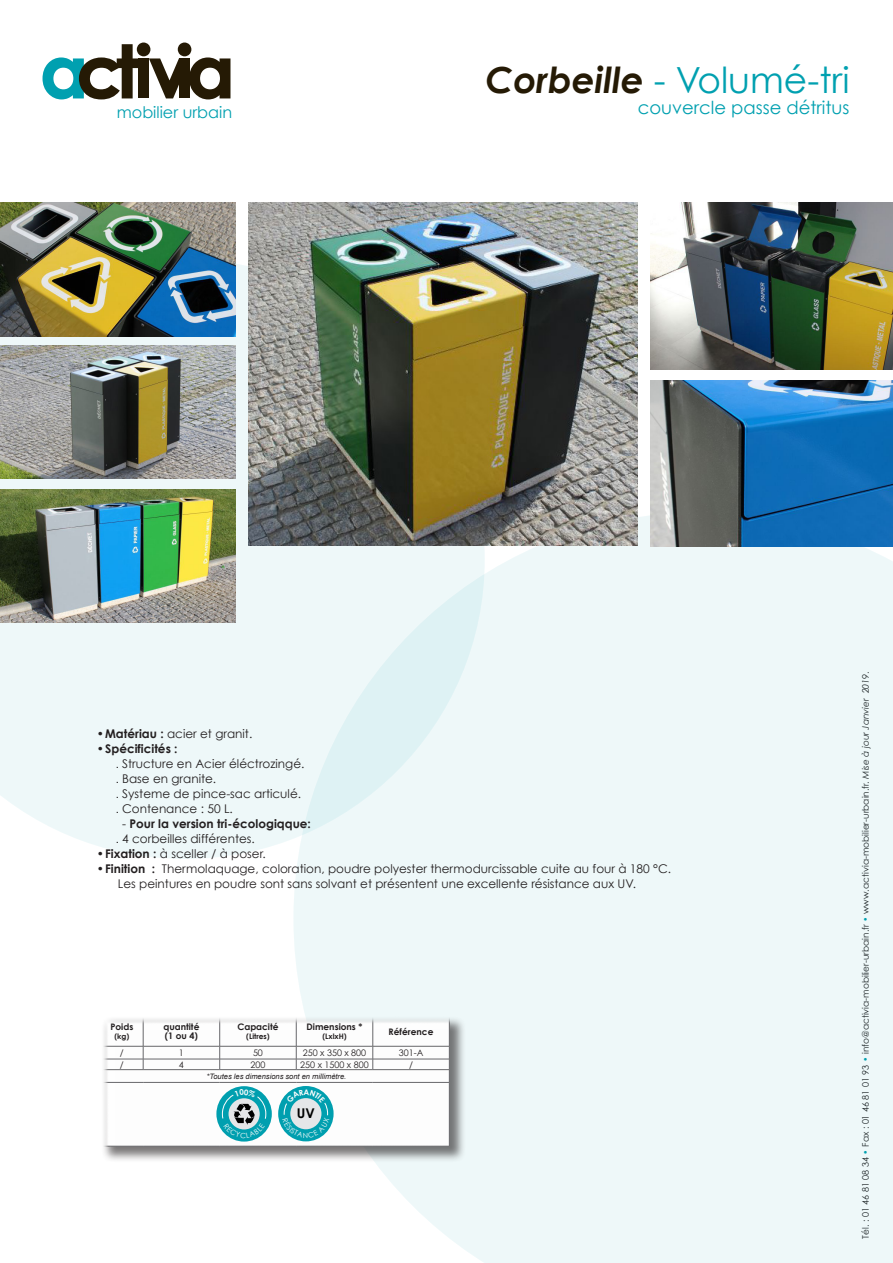
<style>
.page{position:relative;width:893px;height:1263px;background:#fff}
.page>*{position:absolute;margin:0;border:0;box-sizing:border-box;transform-origin:0 0}
.spécificite{font:36px "Century Gothic";color:#00a0b0}
.spécificite-2{font:18px "Century Gothic";color:#00a0b0}
.t1{font:16.05px "Century Gothic";color:#00a0b0}
.t2{font:700 13.5px "Century Gothic";color:#000}
.t3{font:12px/14.4px "Century Gothic";color:#231f20}
.t4{font:700 12px "Century Gothic";color:#231f20}
.Style_de_paragraphe{font:9px "Century Gothic";color:#231f20}
.t5{font:700 9px/9px "Century Gothic";color:#231f20}
.t6{font:italic 7.5px "Arial";color:#231f20}
.t7{font:700 7.5px "Century Gothic";color:#231f20}
.s1{font-weight:700;font-style:italic;color:#251a05}
.s2{font-weight:700}
.s3{font-family:"Arial"}
.s4{font-weight:400}
.s5{color:#00a0b0}
.s6{font-style:italic}
</style>
<div class="page">
<div style="left:0;top:259px;width:293px;height:600px;background:#eef8f9"></div>
<svg style="left:293px;top:512px;width:600px;height:751px;background:#edf7f8"></svg>
<svg style="left:43px;top:43px;width:187px;height:56px"></svg>
<div style="left:101px;top:1016px;width:365px;height:147px;background:#231f20;opacity:.6"></div>
<svg style="left:101px;top:1017px;width:348px;height:129px"></svg>
<hr style="left:100px;top:1016px;width:43px;height:1px;background:#67676a">
<hr style="left:143px;top:1016px;width:77px;height:1px;background:#67676a">
<hr style="left:220px;top:1016px;width:76px;height:1px;background:#67676a">
<hr style="left:296px;top:1016px;width:77px;height:1px;background:#67676a">
<hr style="left:373px;top:1016px;width:76px;height:1px;background:#67676a">
<hr style="left:100px;top:1046px;width:43px;height:1px;background:#67676a">
<hr style="left:143px;top:1046px;width:77px;height:1px;background:#67676a">
<hr style="left:220px;top:1046px;width:76px;height:1px;background:#67676a">
<hr style="left:296px;top:1046px;width:77px;height:1px;background:#67676a">
<hr style="left:373px;top:1046px;width:76px;height:1px;background:#67676a">
<hr style="left:100px;top:1059px;width:43px;height:1px;background:#67676a">
<hr style="left:143px;top:1059px;width:77px;height:1px;background:#67676a">
<svg style="left:143px;top:1017px;width:1px;height:52px"></svg>
<hr style="left:220px;top:1059px;width:76px;height:1px;background:#67676a">
<svg style="left:219px;top:1017px;width:1px;height:52px"></svg>
<hr style="left:296px;top:1059px;width:77px;height:1px;background:#67676a">
<svg style="left:296px;top:1017px;width:1px;height:52px"></svg>
<hr style="left:373px;top:1059px;width:76px;height:1px;background:#67676a">
<svg style="left:373px;top:1017px;width:1px;height:52px"></svg>
<hr style="left:100px;top:1069px;width:43px;height:1px;background:#67676a">
<hr style="left:143px;top:1069px;width:77px;height:1px;background:#67676a">
<hr style="left:220px;top:1069px;width:76px;height:1px;background:#67676a">
<hr style="left:296px;top:1069px;width:77px;height:1px;background:#67676a">
<hr style="left:373px;top:1069px;width:76px;height:1px;background:#67676a">
<svg style="left:449px;top:1017px;width:1px;height:65px"></svg>
<hr style="left:100px;top:1082px;width:43px;height:1px;background:#67676a">
<hr style="left:100px;top:1082px;width:1px;height:64px;background:#67676a">
<hr style="left:143px;top:1082px;width:77px;height:1px;background:#67676a">
<hr style="left:220px;top:1082px;width:76px;height:1px;background:#67676a">
<hr style="left:296px;top:1082px;width:77px;height:1px;background:#67676a">
<hr style="left:373px;top:1082px;width:76px;height:1px;background:#67676a">
<hr style="left:449px;top:1082px;width:1px;height:64px;background:#67676a">
<hr style="left:100px;top:1146px;width:43px;height:1px;background:#67676a">
<hr style="left:143px;top:1146px;width:77px;height:1px;background:#67676a">
<hr style="left:220px;top:1146px;width:76px;height:1px;background:#67676a">
<hr style="left:296px;top:1146px;width:77px;height:1px;background:#67676a">
<hr style="left:373px;top:1146px;width:76px;height:1px;background:#67676a">
<div style="left:278px;top:1086px;width:56px;height:55px;background:#00a0b0;border-radius:50%"></div>
<svg style="left:216px;top:1086px;width:56px;height:55px"></svg>
<img style="left:248px;top:203px;width:389px;height:342px">
<img style="left:0;top:203px;width:235px;height:133px">
<img style="left:0;top:345px;width:235px;height:134px">
<img style="left:0;top:489px;width:235px;height:134px">
<img style="left:651px;top:203px;width:242px;height:166px">
<img style="left:651px;top:380px;width:242px;height:166px">
<svg style="left:282px;top:1089px;width:47px;height:49px"></svg>
<svg style="left:222px;top:1089px;width:44px;height:49px;background:#4faab3"></svg>
<h3 class="t1" style="left:117px;top:102px;width:117px">mobilier urbain</h3>
<p class="spécificite" style="left:485px;top:58px;width:366px"><span class="s1">Corbeille</span> - Volumé-tri</p>
<p class="spécificite-2" style="left:638px;top:96px;width:213px">couvercle passe détritus</p>
<p class="t3" style="left:97px;top:727px;width:157px"><span class="s2">•Matériau :</span> acier et granit.</p>
<p class="t4" style="left:97px;top:741px;width:82px">•Spécificités :</p>
<p class="t3" style="left:116px;top:757px;width:190px"><span class="s3">.</span> Structure en Acier éléctrozingé.</p>
<p class="t3" style="left:116px;top:772px;width:102px"><span class="s3">.</span> Base en granite.</p>
<p class="t3" style="left:116px;top:787px;width:187px"><span class="s3">.</span> Systeme de pince-sac articulé.</p>
<p class="t3" style="left:116px;top:802px;width:119px"><span class="s3">.</span> Contenance : 50 L.</p>
<p class="t4" style="left:122px;top:816px;width:190px"><span class="s4">-</span> Pour la version tri-écologiqque:</p>
<p class="t3" style="left:116px;top:832px;width:141px"><span class="s3">.</span> 4 corbeilles différentes.</p>
<p class="t3" style="left:97px;top:847px;width:171px"><span class="s2">•Fixation :</span> à sceller / à poser.</p>
<p class="t3" style="left:118px;top:862px;width:555px;text-indent:-21px"><span class="s2">•Finition :</span> Thermolaquage, coloration, poudre polyester thermodurcissable cuite au four à 180 °C.<br>Les peintures en poudre sont sans solvant et présentent une excellente résistance aux UV.</p>
<p class="t5" style="left:110px;top:1022px;width:24px">Poids</p>
<p class="t7" style="left:114px;top:1032px;width:16px">(kg)</p>
<p class="t5" style="left:163px;top:1022px;width:37px">quantité (1 ou 4)</p>
<p class="t5" style="left:237px;top:1022px;width:43px">Capacité</p>
<p class="t7" style="left:246px;top:1032px;width:25px">(Litres)</p>
<p class="t5" style="left:307px;top:1022px;width:57px">Dimensions *</p>
<p class="t7" style="left:322px;top:1032px;width:26px">(LxlxH)</p>
<p class="t5" style="left:389px;top:1027px;width:46px">Référence</p>
<p class="Style_de_paragraphe" style="left:120px;top:1047px;width:5px">/</p>
<p class="Style_de_paragraphe" style="left:179px;top:1047px;width:6px">1</p>
<p class="Style_de_paragraphe" style="left:253px;top:1047px;width:11px">50</p>
<p class="Style_de_paragraphe" style="left:303px;top:1047px;width:65px">250 x 350 x 800</p>
<p class="Style_de_paragraphe" style="left:399px;top:1047px;width:26px">301-A</p>
<p class="Style_de_paragraphe" style="left:120px;top:1059px;width:5px">/</p>
<p class="Style_de_paragraphe" style="left:179px;top:1059px;width:6px">4</p>
<p class="Style_de_paragraphe" style="left:250px;top:1059px;width:16px">200</p>
<p class="Style_de_paragraphe" style="left:300px;top:1059px;width:70px">250 x 1500 x 800</p>
<p class="Style_de_paragraphe" style="left:409px;top:1059px;width:5px">/</p>
<p class="t6" style="left:207px;top:1071px;width:141px">*Toutes les dimensions sont en millimètre.</p>
<p class="t2" style="left:297px;top:1105px;width:20px">UV</p>
<p class="Style_de_paragraphe" style="left:860px;top:1238px;width:569px;rotate:-90deg">Tél. : 01 46 81 08 34 <span class="s5">•</span> Fax : 01 46 81 01 93 <span class="s5">•</span> info@activia-mobilier-urbain.fr <span class="s5">•</span> www.activia-mobilier-urbain.fr. <span class="s6">Mise à jour Janvier 2019</span>.</p>
</div>
